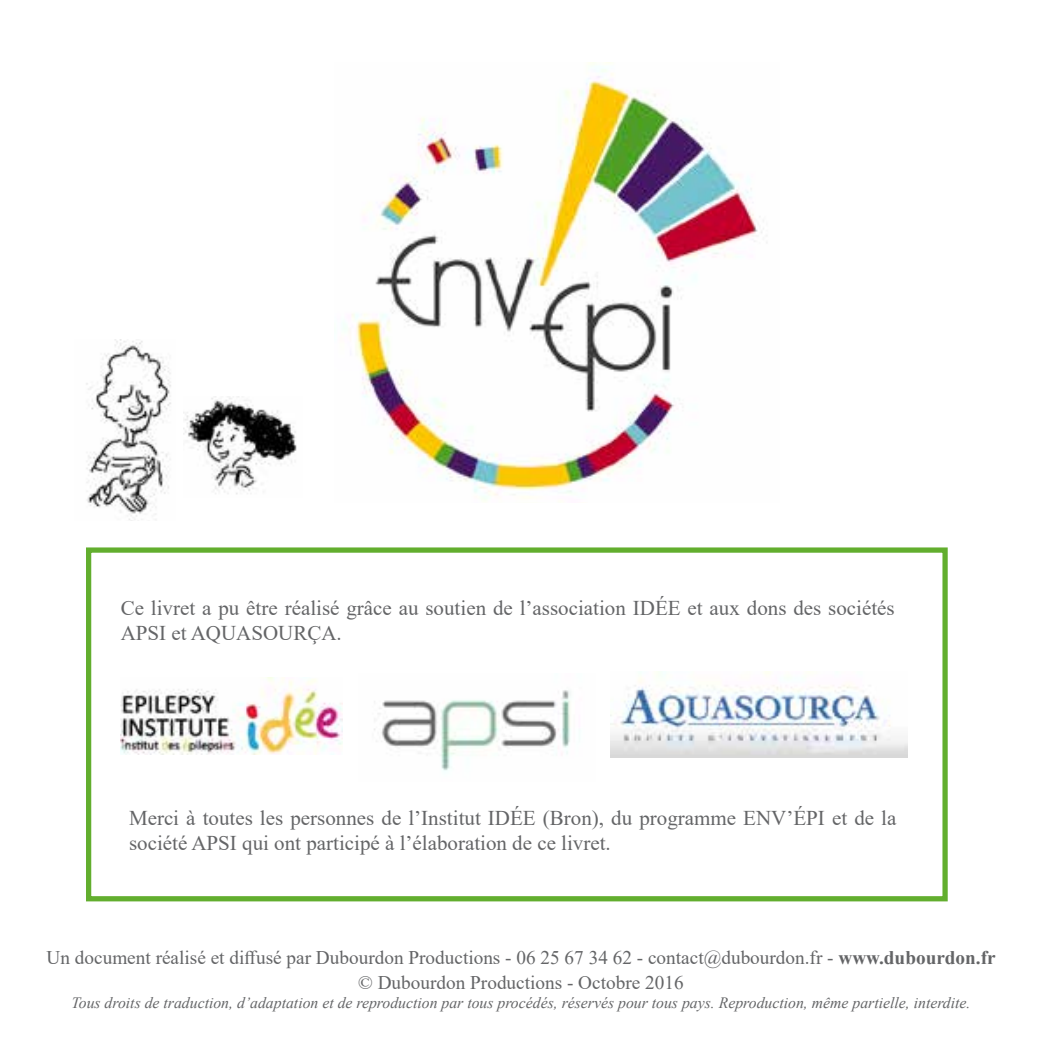
<style>
.page{position:relative;width:1042px;height:1042px;background:#fff}
.page>*{position:absolute;margin:0;border:0;box-sizing:border-box;transform-origin:0 0}
.t1{font:21px/25.2px "Times New Roman";color:#646567}
.t2{font:19.25px/25.2px "Times New Roman";color:#646567;text-align:center}
.t3{font:italic 15.75px "Times New Roman";color:#646567}
.s1{font-weight:700}
</style>
<div class="page">
<img style="left:374px;top:690px;width:197px;height:82px">
<img style="left:610px;top:671px;width:297px;height:86px">
<img style="left:86px;top:340px;width:85px;height:181px">
<img style="left:184px;top:397px;width:113px;height:97px">
<img style="left:120px;top:677px;width:222px;height:77px">
<img style="left:343px;top:62px;width:424px;height:440px">
<div style="left:86px;top:547px;width:861px;height:354px;border:5px solid #62ae2e"></div>
<p class="t1" style="left:121px;top:595px;width:775px">Ce livret a pu être réalisé grâce au soutien de l’association IDÉE et aux dons des sociétés<br>APSI et AQUASOURÇA.</p>
<p class="t1" style="left:129px;top:805px;width:769px">Merci à toutes les personnes de l’Institut IDÉE (Bron), du programme ENV’ÉPI et de la société APSI qui ont participé à l’élaboration de ce livret.</p>
<p class="t2" style="left:47px;top:944px;width:950px">Un document réalisé et diffusé par Dubourdon Productions - 06 25 67 34 62 - contact@dubourdon.fr - <span class="s1">www.dubourdon.fr </span>© Dubourdon Productions - Octobre 2016</p>
<p class="t3" style="left:71px;top:991px;width:900px">Tous droits de traduction, d’adaptation et de reproduction par tous procédés, réservés pour tous pays. Reproduction, même partielle, interdite.</p>
</div>
